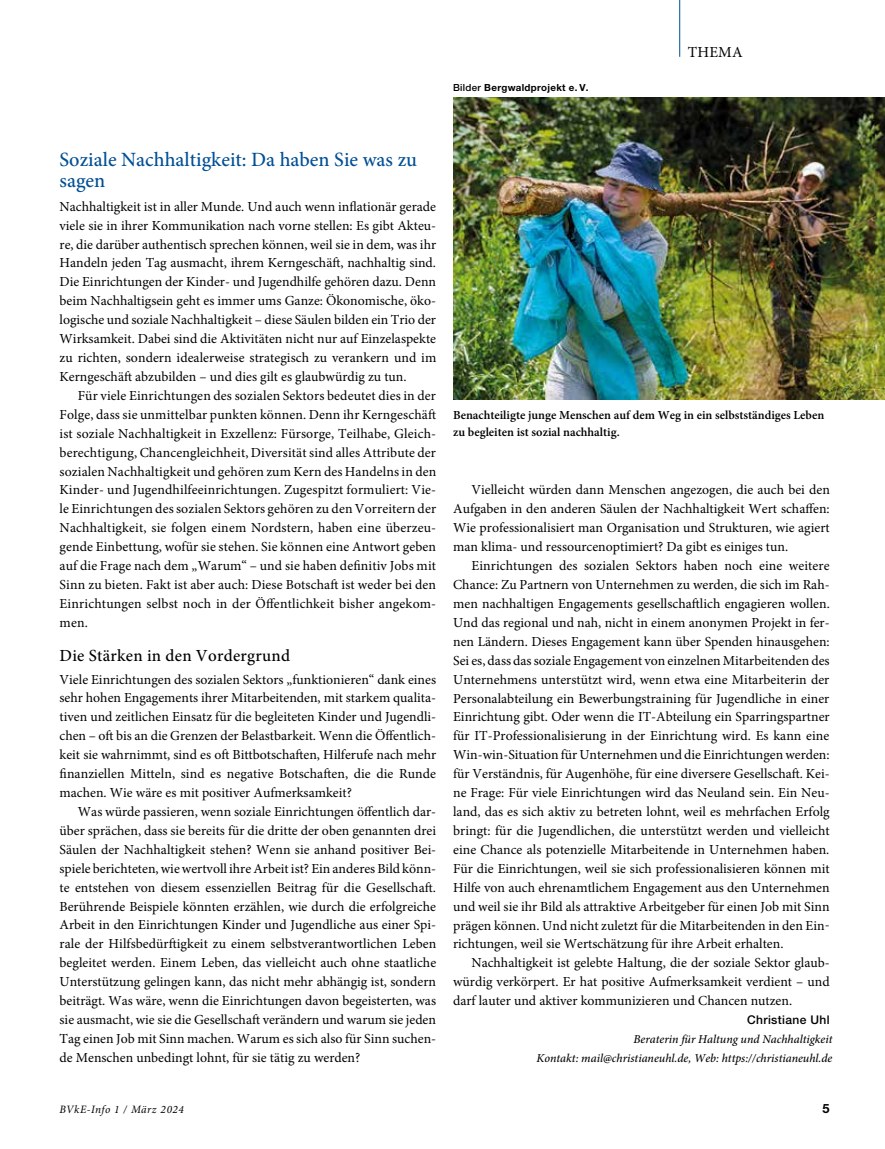
<style>
.page{position:relative;width:885px;height:1149px;background:#fff}
.page>*{position:absolute;margin:0;border:0;box-sizing:border-box;transform-origin:0 0}
.t1{font:500 20.25px/21.1px "Minion Pro";color:#004f95}
.t2{font:500 16.95px "Minion Pro";letter-spacing:.015em;color:#000}
.t3{font:15.3px "Minion Pro";letter-spacing:.01em;color:#000}
.t4{font:13.8px/18.9px "Minion Pro";color:#000;text-align:justify}
.t5{font:700 12.75px "Helvetica Neue LT Std";color:#000}
.t6{font:600 12.3px/16.5px "Minion Pro";color:#000}
.t7{font:italic 500 12px/18.9px "Minion Pro";color:#000;text-align:right}
.t8{font:500 12px "Helvetica Neue LT Std";letter-spacing:.03em;color:#000}
.t9{font:italic 11.25px "Minion Pro";letter-spacing:.04em;color:#000}
.t10{font:700 9.75px "Helvetica Neue LT Std";letter-spacing:.03em;color:#000}
.s1{font-weight:500}
</style>
<div class="page">
<hr style="left:679px;top:0;width:1px;height:57px;background:#004f95">
<img style="left:453px;top:97px;width:431px;height:302px">
<p class="t10" style="left:453px;top:81px;width:137px"><span class="s1">Bilder</span> Bergwaldprojekt e. V.</p>
<p class="t3" style="left:687px;top:42px;width:56px">THEMA</p>
<h1 class="t1" style="left:60px;top:149px;width:359px">Soziale Nachhaltigkeit: Da haben Sie was zu sagen</h1>
<p class="t4" style="left:60px;top:197px;width:378px">Nachhaltigkeit ist in aller Munde. Und auch wenn inflationär gerade viele sie in ihrer Kommunikation nach vorne stellen: Es gibt Akteu&shy;re, die darüber authentisch sprechen können, weil sie in dem, was ihr Handeln jeden Tag ausmacht, ihrem Kerngeschäft, nachhaltig sind.<br>Die Einrichtungen der Kinder- und Jugendhilfe gehören dazu. Denn beim Nachhaltigsein geht es immer ums Ganze: Ökonomische, öko&shy;logische und soziale Nachhaltigkeit – diese Säulen bilden ein Trio der Wirksamkeit. Dabei sind die Aktivitäten nicht nur auf Einzelaspekte zu richten, sondern idealerweise strategisch zu verankern und im Kerngeschäft abzubilden – und dies gilt es glaubwürdig zu tun.</p>
<p class="t4" style="left:60px;top:386px;width:378px;text-indent:18px">Für viele Einrichtungen des sozialen Sektors bedeutet dies in der Folge, dass sie unmittelbar punkten können. Denn ihr Kerngeschäft ist soziale Nachhaltigkeit in Exzellenz: Fürsorge, Teilhabe, Gleich&shy;berechtigung, Chancengleichheit, Diversität sind alles Attribute der sozialen Nachhaltigkeit und gehören zum Kern des Handelns in den Kinder- und Jugendhilfeeinrichtungen. Zugespitzt formuliert: Vie&shy;le Einrichtungen des sozialen Sektors gehören zu den Vorreitern der Nachhaltigkeit, sie folgen einem Nordstern, haben eine überzeu&shy;gende Einbettung, wofür sie stehen. Sie können eine Antwort geben auf die Frage nach dem „Warum“ – und sie haben definitiv Jobs mit Sinn zu bieten. Fakt ist aber auch: Diese Botschaft ist weder bei den Einrichtungen selbst noch in der Öffentlichkeit bisher angekom&shy;men.</p>
<p class="t2" style="left:60px;top:643px;width:232px">Die Stärken in den Vordergrund</p>
<p class="t4" style="left:60px;top:669px;width:378px">Viele Einrichtungen des sozialen Sektors „funktionieren“ dank eines sehr hohen Engagements ihrer Mitarbeitenden, mit starkem qualita&shy;tiven und zeitlichen Einsatz für die begleiteten Kinder und Jugendli&shy;chen – oft bis an die Grenzen der Belastbarkeit. Wenn die Öffentlich&shy;keit sie wahrnimmt, sind es oft Bittbotschaften, Hilferufe nach mehr finanziellen Mitteln, sind es negative Botschaften, die die Runde machen. Wie wäre es mit positiver Aufmerksamkeit?</p>
<p class="t4" style="left:60px;top:802px;width:378px;text-indent:18px">Was würde passieren, wenn soziale Einrichtungen öffentlich dar&shy;über sprächen, dass sie bereits für die dritte der oben genannten drei Säulen der Nachhaltigkeit stehen? Wenn sie anhand positiver Bei&shy;spiele berichteten, wie wertvoll ihre Arbeit ist? Ein anderes Bild könn&shy;te entstehen von diesem essenziellen Beitrag für die Gesellschaft.<br>Berührende Beispiele könnten erzählen, wie durch die erfolgreiche Arbeit in den Einrichtungen Kinder und Jugendliche aus einer Spi&shy;rale der Hilfsbedürftigkeit zu einem selbstverantwortlichen Leben begleitet werden. Einem Leben, das vielleicht auch ohne staatliche Unterstützung gelingen kann, das nicht mehr abhängig ist, sondern beiträgt. Was wäre, wenn die Einrichtungen davon begeisterten, was sie ausmacht, wie sie die Gesellschaft verändern und warum sie jeden Tag einen Job mit Sinn machen. Warum es sich also für Sinn suchen&shy;de Menschen unbedingt lohnt, für sie tätig zu werden?</p>
<p class="t6" style="left:453px;top:407px;width:372px">Benachteiligte junge Menschen auf dem Weg in ein selbstständiges Leben zu begleiten ist sozial nachhaltig.</p>
<p class="t4" style="left:453px;top:480px;width:378px;text-indent:18px">Vielleicht würden dann Menschen angezogen, die auch bei den Aufgaben in den anderen Säulen der Nachhaltigkeit Wert schaffen:<br>Wie professionalisiert man Organisation und Strukturen, wie agiert man klima- und ressourcenoptimiert? Da gibt es einiges tun.</p>
<p class="t4" style="left:453px;top:556px;width:378px;text-indent:18px">Einrichtungen des sozialen Sektors haben noch eine weitere Chance: Zu Partnern von Unternehmen zu werden, die sich im Rah&shy;men nachhaltigen Engagements gesellschaftlich engagieren wollen.<br>Und das regional und nah, nicht in einem anonymen Projekt in fer&shy;nen Ländern. Dieses Engagement kann über Spenden hinausgehen:<br>Sei es, dass das soziale Engagement von einzelnen Mitarbeitenden des Unternehmens unterstützt wird, wenn etwa eine Mitarbeiterin der Personalabteilung ein Bewerbungstraining für Jugendliche in einer Einrichtung gibt. Oder wenn die IT-Abteilung ein Sparringspartner für IT-Professionalisierung in der Einrichtung wird. Es kann eine Win-win-Situation für Unternehmen und die Einrichtungen werden: für Verständnis, für Augenhöhe, für eine diversere Gesellschaft. Kei&shy;ne Frage: Für viele Einrichtungen wird das Neuland sein. Ein Neu&shy;land, das es sich aktiv zu betreten lohnt, weil es mehrfachen Erfolg bringt: für die Jugendlichen, die unterstützt werden und vielleicht eine Chance als potenzielle Mitarbeitende in Unternehmen haben.<br>Für die Einrichtungen, weil sie sich professionalisieren können mit Hilfe von auch ehrenamtlichem Engagement aus den Unternehmen und weil sie ihr Bild als attraktive Arbeitgeber für einen Job mit Sinn prägen können. Und nicht zuletzt für die Mitarbeitenden in den Ein&shy;richtungen, weil sie Wertschätzung für ihre Arbeit erhalten.</p>
<p class="t4" style="left:453px;top:953px;width:378px;text-indent:18px">Nachhaltigkeit ist gelebte Haltung, die der soziale Sektor glaub&shy;würdig verkörpert. Er hat positive Aufmerksamkeit verdient – und darf lauter und aktiver kommunizieren und Chancen nutzen.</p>
<p class="t8" style="left:747px;top:1012px;width:84px">Christiane Uhl</p>
<p class="t7" style="left:536px;top:1029px;width:297px">Beraterin für Haltung und Nachhaltigkeit<br>Kontakt: mail@christianeuhl.de, Web: https://christianeuhl.de</p>
<p class="t9" style="left:60px;top:1101px;width:126px">BVkE-Info 1 / März 2024</p>
<p class="t5" style="left:822px;top:1100px;width:9px">5</p>
</div>
